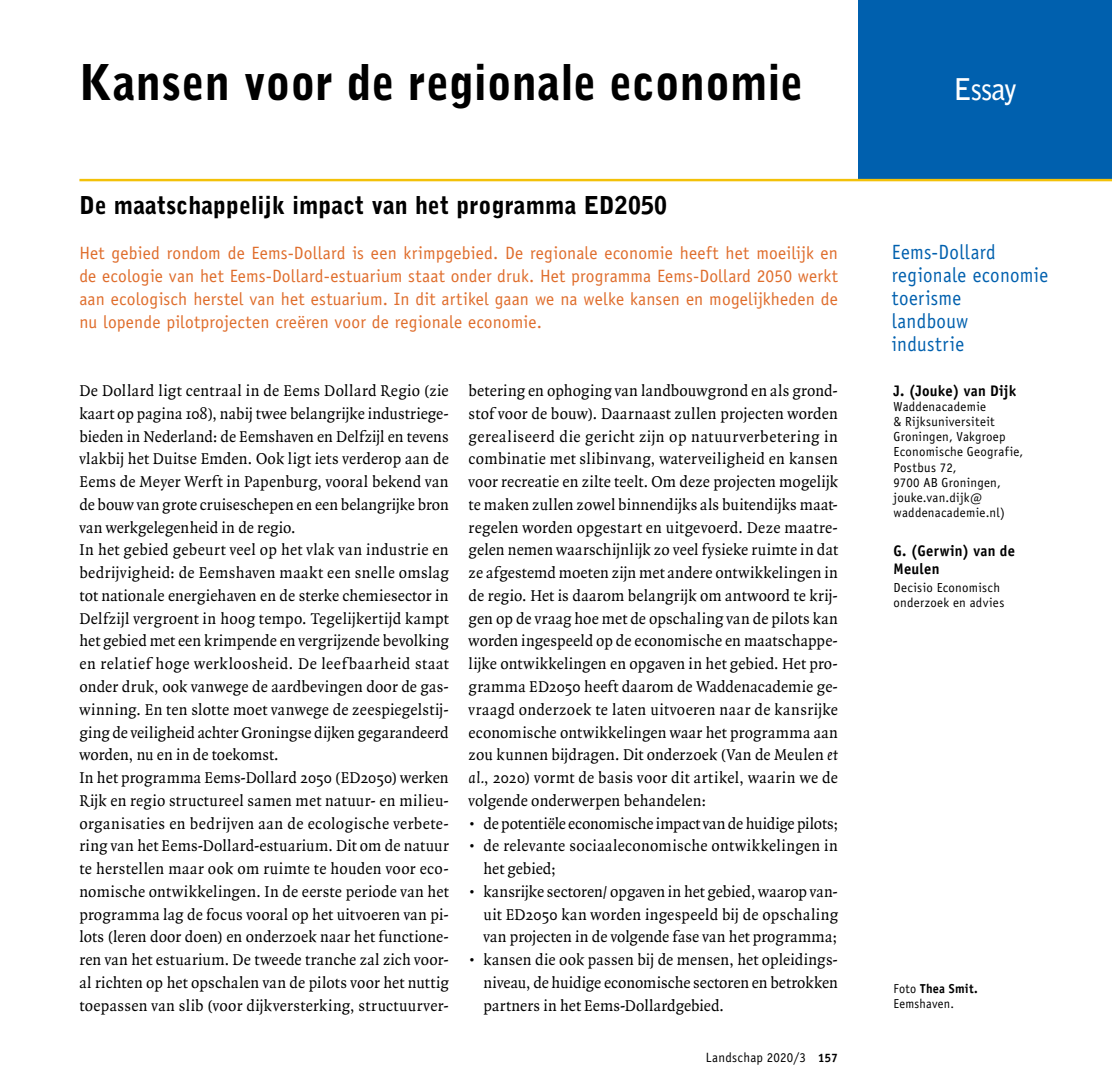
<style>
.page{position:relative;width:1112px;height:1092px;background:#fff}
.page>*{position:absolute;margin:0;border:0;box-sizing:border-box;transform-origin:0 0}
.t1{font:900 49px "Bell Gothic";color:#000;scale:.92 1}
.t2{font:700 29.75px "Bell Gothic";letter-spacing:-.015em;color:#fff;scale:.92 1}
.t3{font:900 24.5px "Bell Gothic";letter-spacing:.005em;color:#000;scale:.95 1}
.t4{font:20.65px/22.8px "Officina Sans";letter-spacing:.015em;color:#0060ae;scale:.92 1}
.t5{font:17.85px/22.8px "Officina Sans";letter-spacing:.01em;color:#df6d2c;text-align:justify}
.t6{font:16.8px/22.8px "Quadraat";letter-spacing:.015em;color:#000;text-align:justify;scale:.96 1}
.t7{font:16.8px "Quadraat";letter-spacing:-.01em;color:#000;scale:.96 1}
.t8{font:700 15.4px/17.5px "Officina Sans";letter-spacing:.015em;color:#000;scale:.95 1}
.t9{font:13.47px "Officina Sans";letter-spacing:.015em;color:#000;scale:.96 1}
.t10{font:13.12px/15px "Officina Sans";letter-spacing:.02em;color:#000}
.t11{font:12.95px/15px "Officina Sans";letter-spacing:.02em;color:#000;scale:.95 1}
.s1{font-style:italic}
.s2{font-weight:700;font-size:12.25px}
.s3{font-weight:700}
</style>
<div class="page">
<div style="left:858px;top:0;width:253px;height:179px;background:#0060ae"></div>
<hr style="left:79px;top:179px;width:1032px;height:2px;background:#f3c108">
<h1 class="t1" style="left:79px;top:54px;width:788px">Kansen voor de regionale economie</h1>
<h3 class="t3" style="left:79px;top:191px;width:620px">De maatschappelijk impact van het programma ED2050</h3>
<p class="t5" style="left:79px;top:242px;width:760px">Het gebied rondom de Eems-Dollard is een krimpgebied. De regionale economie heeft het moeilijk en de ecologie van het Eems-Dollard-estuarium staat onder druk. Het programma Eems-Dollard 2050 werkt aan ecologisch herstel van het estuarium. In dit artikel gaan we na welke kansen en mogelijkheden de nu lopende pilotprojecten creëren voor de regionale economie.</p>
<p class="t6" style="left:79px;top:380px;width:386px;text-align:left">De Dollard ligt centraal in de Eems Dollard Regio (zie kaart op pagina 108), nabij twee belangrijke industriege&shy;bieden in Nederland: de Eemshaven en Delfzijl en tevens vlakbij het Duitse Emden. Ook ligt iets verderop aan de Eems de Meyer Werft in Papenburg, vooral bekend van de bouw van grote cruiseschepen en een belangrijke bron van werkgelegenheid in de regio.<br>In het gebied gebeurt veel op het vlak van industrie en bedrijvigheid: de Eemshaven maakt een snelle omslag tot nationale energiehaven en de sterke chemiesector in Delfzijl vergroent in hoog tempo. Tegelijkertijd kampt het gebied met een krimpende en vergrijzende bevolking en relatief hoge werkloosheid. De leefbaarheid staat onder druk, ook vanwege de aardbevingen door de gas&shy;winning. En ten slotte moet vanwege de zeespiegelstij&shy;ging de veiligheid achter Groningse dijken gegarandeerd worden, nu en in de toekomst.<br>In het programma Eems-Dollard 2050 (ED2050) werken Rijk en regio structureel samen met natuur- en milieu&shy;organisaties en bedrijven aan de ecologische verbete&shy;ring van het Eems-Dollard-estuarium. Dit om de natuur te herstellen maar ook om ruimte te houden voor eco&shy;nomische ontwikkelingen. In de eerste periode van het programma lag de focus vooral op het uitvoeren van pi&shy;lots (leren door doen) en onderzoek naar het functione&shy;ren van het estuarium. De tweede tranche zal zich voor&shy;al richten op het opschalen van de pilots voor het nuttig toepassen van slib (voor dijkversterking, structuurver-</p>
<p class="t6" style="left:468px;top:380px;width:386px">betering en ophoging van landbouwgrond en als grond&shy;stof voor de bouw). Daarnaast zullen projecten worden gerealiseerd die gericht zijn op natuurverbetering in combinatie met slibinvang, waterveiligheid en kansen voor recreatie en zilte teelt. Om deze projecten mogelijk te maken zullen zowel binnendijks als buitendijks maat&shy;regelen worden opgestart en uitgevoerd. Deze maatre&shy;gelen nemen waarschijnlijk zo veel fysieke ruimte in dat ze afgestemd moeten zijn met andere ontwikkelingen in de regio. Het is daarom belangrijk om antwoord te krij&shy;gen op de vraag hoe met de opschaling van de pilots kan worden ingespeeld op de economische en maatschappe&shy;lijke ontwikkelingen en opgaven in het gebied. Het pro&shy;gramma ED2050 heeft daarom de Waddenacademie ge&shy;vraagd onderzoek te laten uitvoeren naar de kansrijke economische ontwikkelingen waar het programma aan zou kunnen bijdragen. Dit onderzoek (Van de Meulen <span class="s1">et al.</span>, 2020) vormt de basis voor dit artikel, waarin we de volgende onderwerpen behandelen:</p>
<p class="t7" style="left:468px;top:814px;width:386px">• de potentiële economische impact van de huidige pilots;</p>
<p class="t6" style="left:483px;top:835px;width:370px;text-indent:-15px">• de relevante sociaaleconomische ontwikkelingen in het gebied;</p>
<p class="t6" style="left:483px;top:880px;width:370px;text-indent:-15px">• kansrijke sectoren/ opgaven in het gebied, waarop van&shy;uit ED2050 kan worden ingespeeld bij de opschaling van projecten in de volgende fase van het programma;</p>
<p class="t6" style="left:483px;top:948px;width:370px;text-indent:-15px">• kansen die ook passen bij de mensen, het opleidings&shy;niveau, de huidige economische sectoren en betrokken partners in het Eems-Dollardgebied.</p>
<p class="t9" style="left:705px;top:1049px;width:139px">Landschap 2020/3 <span class="s2">157</span></p>
<h2 class="t2" style="left:953px;top:71px;width:70px">Essay</h2>
<p class="t4" style="left:891px;top:241px;width:171px">Eems-Dollard regionale economie toerisme<br>landbouw<br>industrie</p>
<p class="t8" style="left:893px;top:382px;width:131px">J. (Jouke) van Dijk</p>
<p class="t10" style="left:893px;top:399px;width:131px">Waddenacademie<br>&amp; Rijksuniversiteit<br>Groningen, Vakgroep<br>Economische Geografie,<br>Postbus 72,<br>9700 AB Groningen, jouke.van.dijk@ waddenacademie.nl)</p>
<p class="t8" style="left:893px;top:542px;width:129px">G. (Gerwin) van de<br>Meulen</p>
<p class="t10" style="left:893px;top:580px;width:112px">Decisio Economisch onderzoek en advies</p>
<p class="t11" style="left:893px;top:980px;width:90px">Foto <span class="s3">Thea Smit.<br></span>Eemshaven.</p>
</div>
